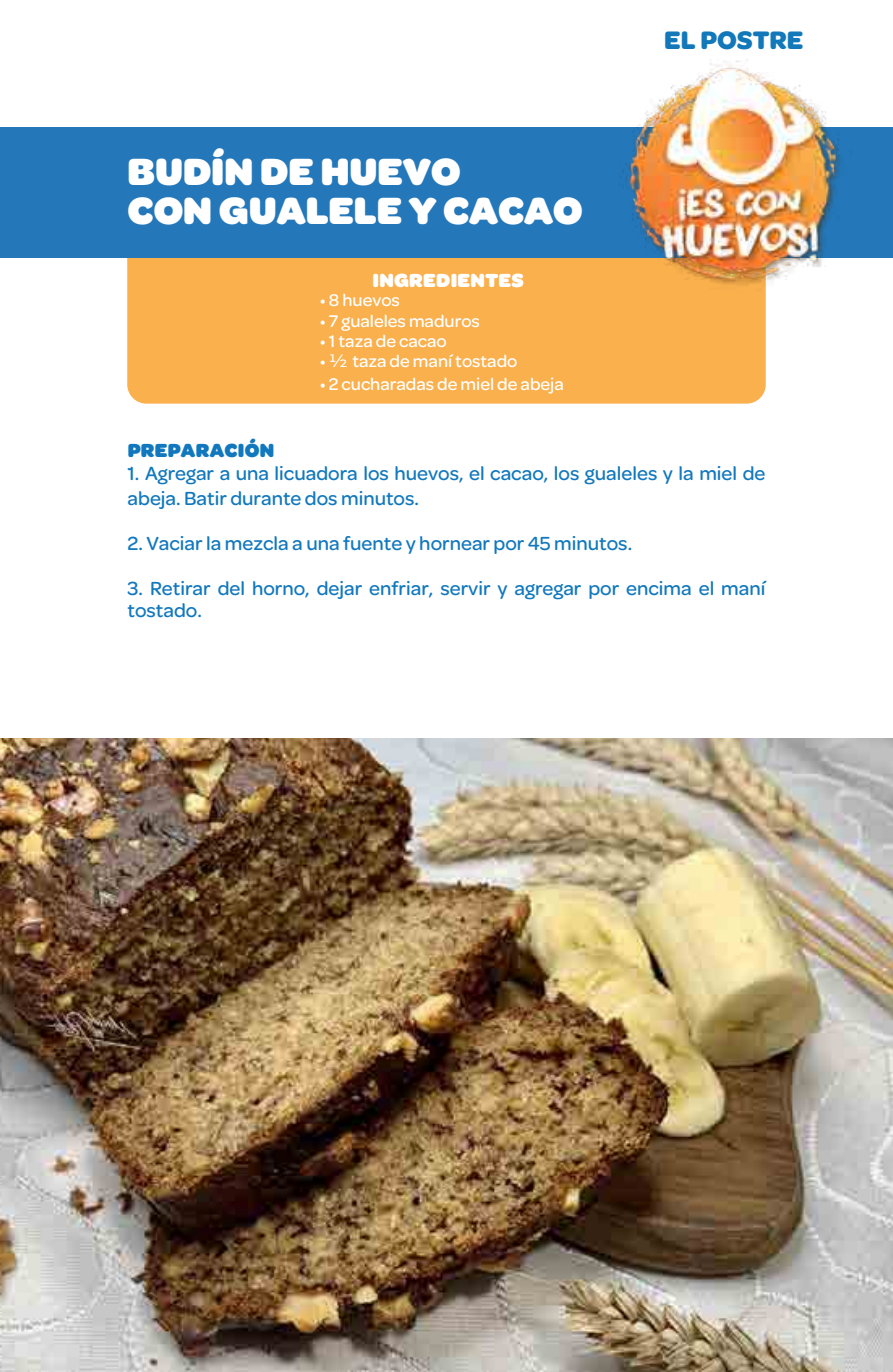
<style>
.page{position:relative;width:893px;height:1372px;background:#fff}
.page>*{position:absolute;margin:0;border:0;box-sizing:border-box;transform-origin:0 0}
.t1{font:900 40.5px/38.2px "Omnes";color:#fff}
.t2{font:700 27px "Omnes";color:#1278ba}
.t3{font:500 20.25px/24.8px "Omnes";color:#1278bd}
.t4{font:900 20.25px "Omnes";letter-spacing:.015em;color:#fff}
.t5{font:900 20.25px "Omnes";letter-spacing:.015em;color:#1278bd}
.t6{font:500 18px "Omnes";color:#fff}
.s1{font-family:"Montserrat"}
</style>
<div class="page">
<div style="left:127px;top:237px;width:639px;height:166px;background:#fab04d;border-radius:19px"></div>
<img style="left:0;top:738px;width:893px;height:633px">
<div style="left:0;top:128px;width:893px;height:130px;background:#2478ba"></div>
<img style="left:582px;top:59px;width:311px;height:244px">
<h1 class="t1" style="left:128px;top:153px;width:457px">BUDÍN DE HUEVO<br>CON GUALELE Y CACAO</h1>
<p class="t4" style="left:372px;top:269px;width:153px">INGREDIENTES</p>
<p class="t6" style="left:320px;top:290px;width:82px">• 8 huevos</p>
<p class="t6" style="left:320px;top:310px;width:162px">• 7 gualeles maduros</p>
<p class="t6" style="left:320px;top:331px;width:128px">• 1 taza de cacao</p>
<p class="t6" style="left:320px;top:351px;width:199px">• <span class="s1">½</span> taza de maní tostado</p>
<p class="t6" style="left:320px;top:373px;width:245px">• 2 cucharadas de miel de abeja</p>
<h2 class="t2" style="left:664px;top:25px;width:141px">EL POSTRE</h2>
<p class="t5" style="left:128px;top:438px;width:148px">PREPARACIÓN</p>
<p class="t3" style="left:128px;top:461px;width:639px">1. Agregar a una licuadora los huevos, el cacao, los gualeles y la miel de abeja. Batir durante dos minutos.</p>
<p class="t3" style="left:128px;top:530px;width:506px">2. Vaciar la mezcla a una fuente y hornear por 45 minutos.</p>
<p class="t3" style="left:128px;top:576px;width:639px;line-height:22.5px">3. Retirar del horno, dejar enfriar, servir y agregar por encima el maní tostado.</p>
</div>
